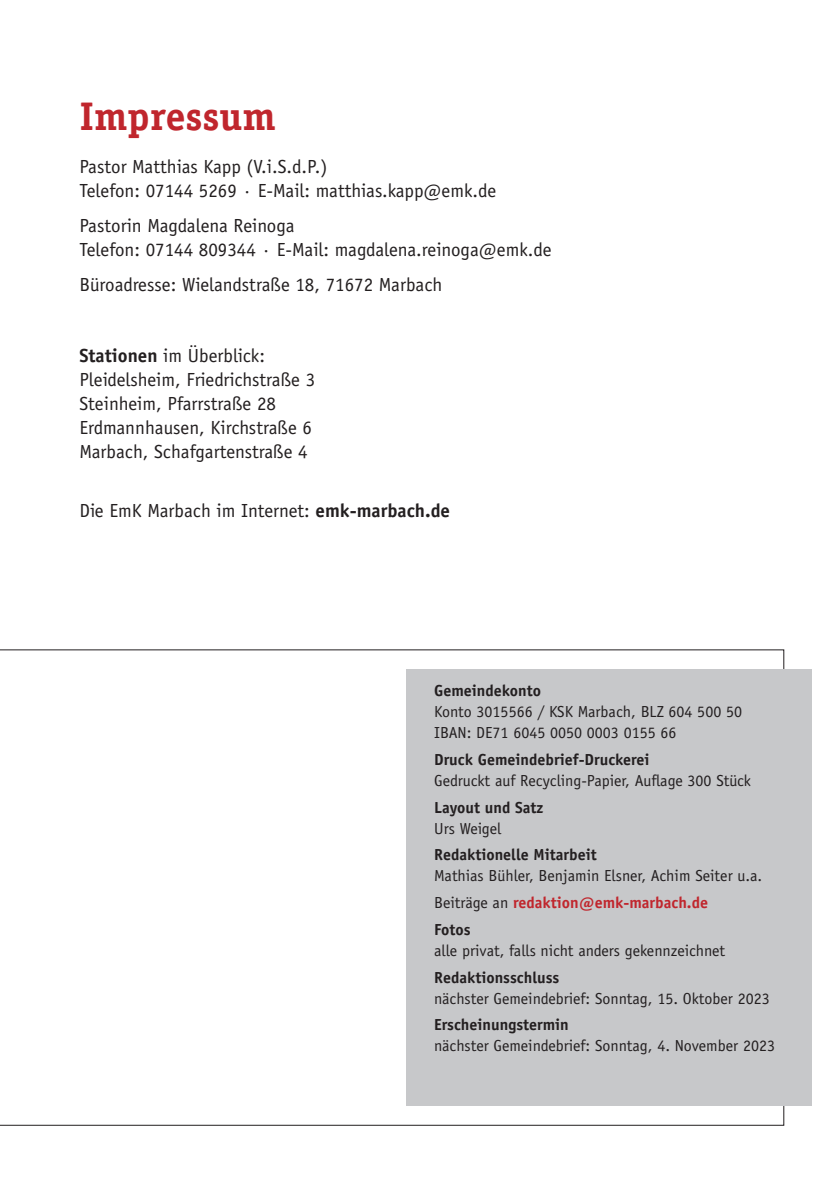
<style>
.page{position:relative;width:840px;height:1191px;background:#fff}
.page>*{position:absolute;margin:0;border:0;box-sizing:border-box;transform-origin:0 0}
.t1{font:700 40px "Officina Serif Std";color:#c0262d}
.t2{font:19px/24px "Officina Sans Std";color:#231f20}
.t3{font:16px/26.6px "Officina Sans Std";color:#231f20}
.t4{font:700 16px "Officina Sans Std";color:#231f20}
.s1{font-weight:700}
.s2{font-weight:700;color:#c0262d}
</style>
<div class="page">
<svg style="left:0;top:649px;width:783px;height:476px"></svg>
<div style="left:405px;top:669px;width:406px;height:437px;background:#c7c8ca"></div>
<h1 class="t1" style="left:79px;top:92px;width:198px">Impressum</h1>
<p class="t2" style="left:79px;top:154px;width:418px">Pastor Matthias Kapp (V.i.S.d.P.)<br>Telefon: 07144 5269 · E-Mail: matthias.kapp@emk.de</p>
<p class="t2" style="left:79px;top:213px;width:473px">Pastorin Magdalena Reinoga<br>Telefon: 07144 809344 · E-Mail: magdalena.reinoga@emk.de</p>
<p class="t2" style="left:79px;top:273px;width:364px">Büroadresse: Wielandstraße 18, 71672 Marbach</p>
<p class="t2" style="left:79px;top:343px;width:237px"><span class="s1">Stationen</span> im Überblick:<br>Pleidelsheim, Friedrichstraße 3<br>Steinheim, Pfarrstraße 28<br>Erdmannhausen, Kirchstraße 6<br>Marbach, Schafgartenstraße 4</p>
<p class="t2" style="left:79px;top:499px;width:372px">Die EmK Marbach im Internet: <span class="s1">emk-marbach.de</span></p>
<p class="t4" style="left:434px;top:681px;width:108px">Gemeindekonto</p>
<p class="t3" style="left:434px;top:701px;width:309px;line-height:21px">Konto 3015566 / KSK Marbach, BLZ 604 500 50<br>IBAN: DE71 6045 0050 0003 0155 66</p>
<p class="t4" style="left:434px;top:749px;width:217px">Druck Gemeindebrief-Druckerei</p>
<p class="t3" style="left:434px;top:767px;width:318px">Gedruckt auf Recycling-Papier, Auflage 300 Stück</p>
<p class="t4" style="left:434px;top:797px;width:111px">Layout und Satz</p>
<p class="t3" style="left:434px;top:815px;width:69px">Urs Weigel</p>
<p class="t4" style="left:434px;top:845px;width:164px">Redaktionelle Mitarbeit</p>
<p class="t3" style="left:434px;top:862px;width:329px">Mathias Bühler, Benjamin Elsner, Achim Seiter u.a.<br>Beiträge an <span class="s2">redaktion@emk-marbach.de<br></span><span class="s1">Fotos</span></p>
<p class="t3" style="left:434px;top:937px;width:292px">alle privat, falls nicht anders gekennzeichnet</p>
<p class="t4" style="left:434px;top:967px;width:127px">Redaktionsschluss</p>
<p class="t3" style="left:434px;top:984px;width:337px">nächster Gemeindebrief: Sonntag, 15. Oktober 2023</p>
<p class="t4" style="left:434px;top:1014px;width:136px">Erscheinungstermin</p>
<p class="t3" style="left:434px;top:1032px;width:342px">nächster Gemeindebrief: Sonntag, 4. November 2023</p>
</div>
